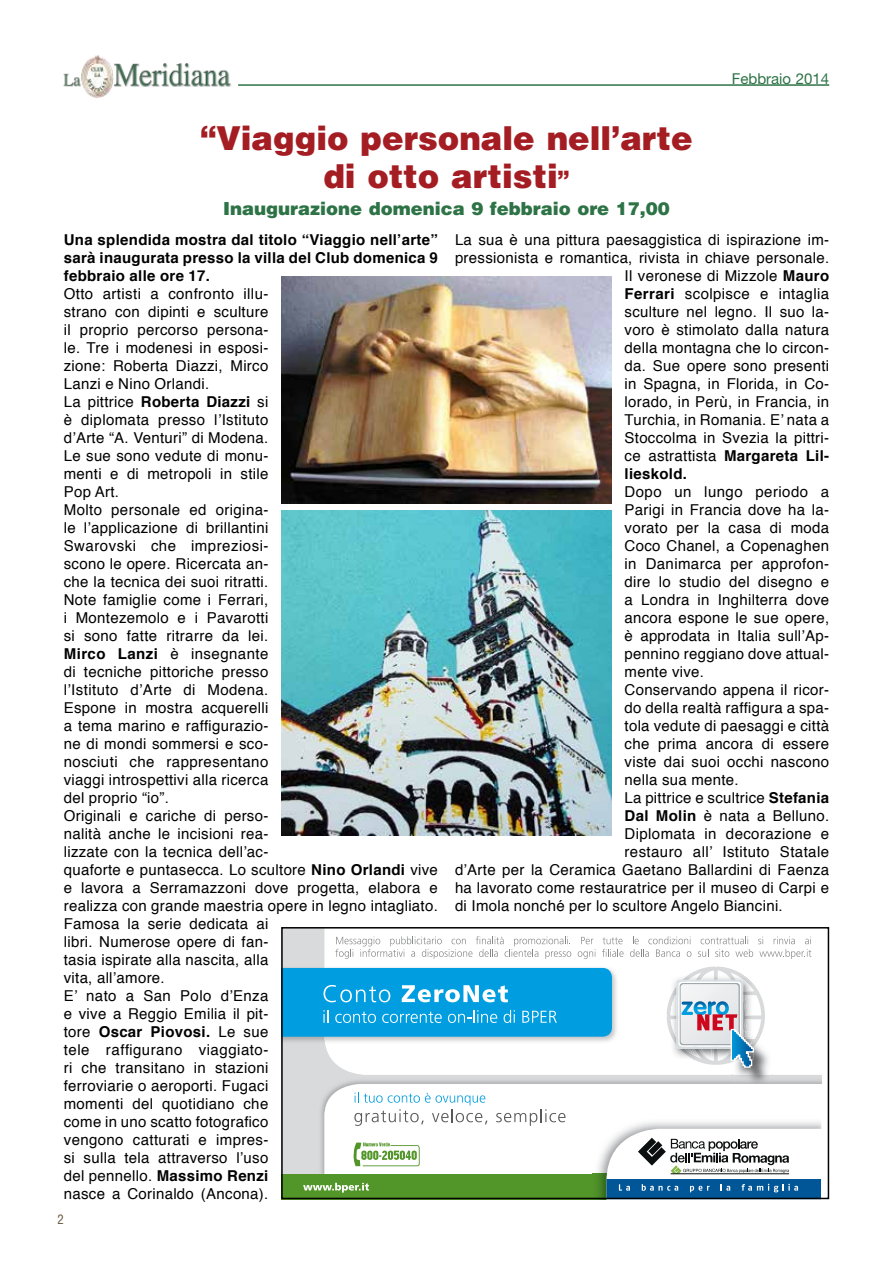
<style>
.page{position:relative;width:893px;height:1263px;background:#fff}
.page>*{position:absolute;margin:0;border:0;box-sizing:border-box;transform-origin:0 0}
.t1{font:900 33px/37.5px "Helvetica";color:#a41d23;text-align:center}
.t2{font:900 18px "Helvetica";color:#2d7346}
.t3{font:15px/18px "Helvetica";letter-spacing:.02em;color:#000}
.t4{font:700 15px/18px "Helvetica";letter-spacing:.02em;color:#000;text-align:justify}
.t5{font:15px "Helvetica Neue";color:#2d7346}
.t6{font:condensed 12.75px "Helvetica";color:#695742}
.s1{font-size:24px}
.s2{font-weight:700}
</style>
<div class="page">
<img style="left:114px;top:63px;width:117px;height:24px">
<img style="left:63px;top:73px;width:18px;height:14px">
<img style="left:81px;top:55px;width:33px;height:43px">
<hr style="left:238px;top:84px;width:591px;height:2px;background:#2d7346">
<img style="left:281px;top:276px;width:331px;height:227px">
<img style="left:281px;top:511px;width:331px;height:324px">
<div style="left:281px;top:927px;width:540px;height:272px;background:#d9dadb"></div>
<div style="left:324px;top:930px;width:497px;height:145px;background:#fff"></div>
<img style="left:733px;top:1068px;width:39px;height:9px">
<img style="left:321px;top:1080px;width:412px;height:94px">
<div style="left:324px;top:1084px;width:497px;height:90px;background:#fff"></div>
<div style="left:281px;top:1174px;width:373px;height:25px;background:#529529"></div>
<img style="left:593px;top:1117px;width:228px;height:57px">
<svg style="left:606px;top:1129px;width:215px;height:67px;background:#a7bccb"></svg>
<svg style="left:303px;top:1183px;width:66px;height:9px"></svg>
<svg style="left:354px;top:1092px;width:133px;height:34px;background:#e3ecf0"></svg>
<svg style="left:496px;top:1109px;width:69px;height:17px"></svg>
<svg style="left:352px;top:1142px;width:68px;height:24px;background:#c3dab5"></svg>
<img style="left:284px;top:965px;width:335px;height:79px">
<svg style="left:335px;top:936px;width:236px;height:23px;background:#eee"></svg>
<svg style="left:578px;top:937px;width:18px;height:22px"></svg>
<svg style="left:602px;top:937px;width:22px;height:20px"></svg>
<svg style="left:630px;top:936px;width:181px;height:132px"></svg>
<svg style="left:284px;top:968px;width:328px;height:69px;background:#14a5e2"></svg>
<div style="left:281px;top:927px;width:548px;height:272px;border:2px solid #000"></div>
<h1 class="t1" style="left:200px;top:119px;width:494px">“Viaggio personale nell’arte di otto artisti<span class="s1">”</span></h1>
<p class="t2" style="left:223px;top:196px;width:448px">Inaugurazione domenica 9 febbraio ore 17,00</p>
<p class="t5" style="left:732px;top:70px;width:99px">Febbraio 2014</p>
<p class="t4" style="left:64px;top:231px;width:376px">Una splendida mostra dal titolo “Viaggio nell’arte” sarà inaugurata presso la villa del Club domenica 9 febbraio alle ore 17.</p>
<p class="t3" style="left:64px;top:285px;width:376px">Otto artisti a confronto illu-<br>strano con dipinti e sculture<br>il proprio percorso persona-<br>le. Tre i modenesi in esposi-<br>zione: Roberta Diazzi, Mirco<br>Lanzi e Nino Orlandi.<br>La pittrice <span class="s2">Roberta Diazzi</span> si<br>è diplomata presso l’Istituto<br>d’Arte “A. Venturi” di Modena.<br>Le sue sono vedute di monu-<br>menti e di metropoli in stile<br>Pop Art.<br>Molto personale ed origina-<br>le l’applicazione di brillantini<br>Swarovski che impreziosi-<br>scono le opere. Ricercata an-<br>che la tecnica dei suoi ritratti.<br>Note famiglie come i Ferrari,<br>i Montezemolo e i Pavarotti<br>si sono fatte ritrarre da lei.<br><span class="s2">Mirco Lanzi</span> è insegnante<br>di tecniche pittoriche presso<br>l’Istituto d’Arte di Modena.<br>Espone in mostra acquerelli<br>a tema marino e raffigurazio-<br>ne di mondi sommersi e sco-<br>nosciuti che rappresentano<br>viaggi introspettivi alla ricerca<br>del proprio “io”.<br>Originali e cariche di perso-<br>nalità anche le incisioni rea-<br>lizzate con la tecnica dell’ac-<br>quaforte e puntasecca. Lo scultore <span class="s2">Nino Orlandi</span> vive e lavora a Serramazzoni dove progetta, elabora e realizza con grande maestria opere in legno intagliato.<br>Famosa la serie dedicata ai<br>libri. Numerose opere di fan-<br>tasia ispirate alla nascita, alla<br>vita, all’amore.<br>E’ nato a San Polo d’Enza<br>e vive a Reggio Emilia il pit-<br>tore <span class="s2">Oscar Piovosi.</span> Le sue<br>tele raffigurano viaggiato-<br>ri che transitano in stazioni<br>ferroviarie o aeroporti. Fugaci<br>momenti del quotidiano che<br>come in uno scatto fotografico<br>vengono catturati e impres-<br>si sulla tela attraverso l’uso<br>del pennello. <span class="s2">Massimo Renzi<br></span>nasce a Corinaldo (Ancona).</p>
<p class="t6" style="left:57px;top:1211px;width:8px">2</p>
<p class="t3" style="left:455px;top:231px;width:376px">La sua è una pittura paesaggistica di ispirazione im-</p>
<p class="t3" style="left:455px;top:249px;width:376px">pressionista e romantica, rivista in chiave personale.</p>
<p class="t3" style="left:625px;top:267px;width:206px">Il veronese di Mizzole <span class="s2">Mauro</span></p>
<p class="t3" style="left:625px;top:285px;width:206px"><span class="s2">Ferrari</span> scolpisce e intaglia</p>
<p class="t3" style="left:625px;top:303px;width:206px">sculture nel legno. Il suo la-</p>
<p class="t3" style="left:625px;top:321px;width:206px">voro è stimolato dalla natura</p>
<p class="t3" style="left:625px;top:339px;width:206px">della montagna che lo circon-</p>
<p class="t3" style="left:625px;top:357px;width:206px">da. Sue opere sono presenti</p>
<p class="t3" style="left:625px;top:375px;width:206px">in Spagna, in Florida, in Co-</p>
<p class="t3" style="left:625px;top:393px;width:206px">lorado, in Perù, in Francia, in</p>
<p class="t3" style="left:625px;top:411px;width:206px">Turchia, in Romania. E’ nata a</p>
<p class="t3" style="left:625px;top:429px;width:206px">Stoccolma in Svezia la pittri-</p>
<p class="t3" style="left:625px;top:447px;width:206px">ce astrattista <span class="s2">Margareta Lil-</span></p>
<p class="t4" style="left:625px;top:465px;width:64px">lieskold.</p>
<p class="t3" style="left:625px;top:483px;width:206px">Dopo un lungo periodo a</p>
<p class="t3" style="left:625px;top:501px;width:206px">Parigi in Francia dove ha la-</p>
<p class="t3" style="left:625px;top:519px;width:206px">vorato per la casa di moda</p>
<p class="t3" style="left:625px;top:537px;width:206px">Coco Chanel, a Copenaghen</p>
<p class="t3" style="left:625px;top:555px;width:206px">in Danimarca per approfon-</p>
<p class="t3" style="left:625px;top:573px;width:206px">dire lo studio del disegno e</p>
<p class="t3" style="left:625px;top:591px;width:206px">a Londra in Inghilterra dove</p>
<p class="t3" style="left:625px;top:609px;width:206px">ancora espone le sue opere,</p>
<p class="t3" style="left:625px;top:627px;width:206px">è approdata in Italia sull’Ap-</p>
<p class="t3" style="left:625px;top:645px;width:206px">pennino reggiano dove attual-</p>
<p class="t3" style="left:625px;top:663px;width:81px">mente vive.</p>
<p class="t3" style="left:625px;top:681px;width:206px">Conservando appena il ricor-</p>
<p class="t3" style="left:625px;top:699px;width:206px">do della realtà raffigura a spa-</p>
<p class="t3" style="left:625px;top:717px;width:206px">tola vedute di paesaggi e città</p>
<p class="t3" style="left:625px;top:735px;width:206px">che prima ancora di essere</p>
<p class="t3" style="left:625px;top:753px;width:206px">viste dai suoi occhi nascono</p>
<p class="t3" style="left:625px;top:771px;width:116px">nella sua mente.</p>
<p class="t3" style="left:625px;top:789px;width:206px">La pittrice e scultrice <span class="s2">Stefania</span></p>
<p class="t3" style="left:625px;top:807px;width:206px"><span class="s2">Dal Molin</span> è nata a Belluno.</p>
<p class="t3" style="left:625px;top:825px;width:206px">Diplomata in decorazione e</p>
<p class="t3" style="left:625px;top:843px;width:206px">restauro all’ Istituto Statale</p>
<p class="t3" style="left:455px;top:861px;width:376px">d’Arte per la Ceramica Gaetano Ballardini di Faenza</p>
<p class="t3" style="left:455px;top:879px;width:376px">ha lavorato come restauratrice per il museo di Carpi e</p>
<p class="t3" style="left:455px;top:897px;width:329px">di Imola nonché per lo scultore Angelo Biancini.</p>
</div>
